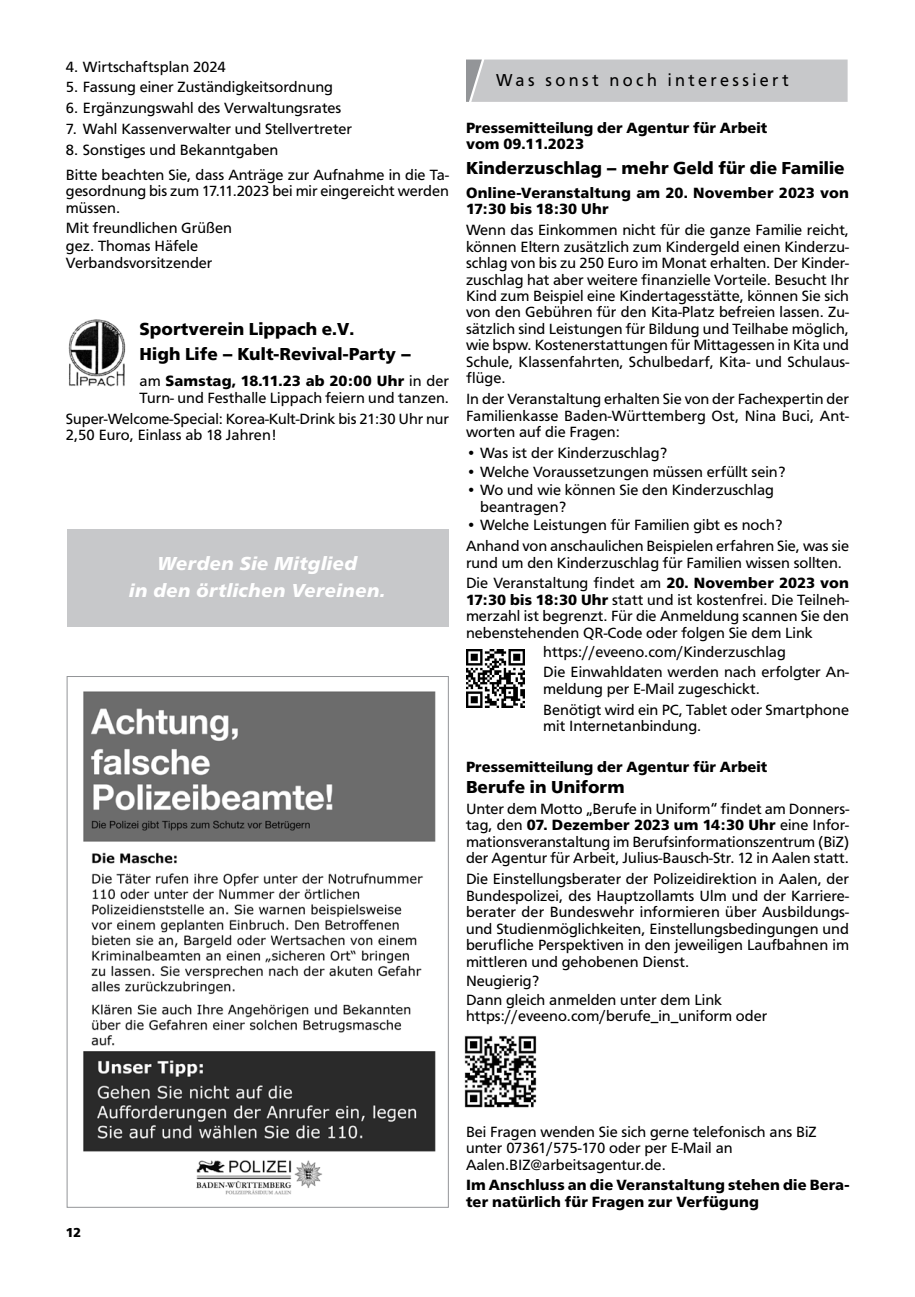
<style>
.page{position:relative;width:915px;height:1297px;background:#fff}
.page>*{position:absolute;margin:0;border:0;box-sizing:border-box;transform-origin:0 0}
.t1{font:italic 700 19.5px/27px "Frutus T";letter-spacing:.02em;color:#fff;text-align:center}
.t2{font:700 18px/25px "Frutus T";letter-spacing:.005em;color:#000}
.t3{font:17.85px "Frutus T";color:#000;scale:.96 1}
.t4{font:15.3px/16.5px "Frutus T";color:#000}
.t5{font:700 15.3px/16.5px "Frutus T";letter-spacing:.005em;color:#000}
.t6{font:700 13.5px "Frutus T";color:#000}
.s1{font-weight:700}
</style>
<div class="page">
<img style="left:68px;top:319px;width:58px;height:68px">
<div style="left:466px;top:60px;width:381px;height:42px;background:#c7c8ca"></div>
<img style="left:466px;top:649px;width:58px;height:59px">
<img style="left:464px;top:1035px;width:73px;height:73px">
<img style="left:83px;top:691px;width:353px;height:504px">
<div style="left:67px;top:529px;width:381px;height:97px;background:#c7c8ca"></div>
<p class="t4" style="left:66px;top:58px;width:161px">4. Wirtschaftsplan 2024</p>
<p class="t4" style="left:66px;top:79px;width:268px">5. Fassung einer Zuständigkeitsordnung</p>
<p class="t4" style="left:66px;top:99px;width:277px">6. Ergänzungswahl des Verwaltungsrates</p>
<p class="t4" style="left:66px;top:120px;width:287px">7. Wahl Kassenverwalter und Stellvertreter</p>
<p class="t4" style="left:66px;top:137px;width:384px;line-height:25px">8. Sonstiges und Bekanntgaben<br>Bitte beachten Sie, dass Anträge zur Aufnahme in die Ta-</p>
<p class="t4" style="left:66px;top:182px;width:384px">gesordnung bis zum 17.11.2023 bei mir eingereicht werden müssen.</p>
<p class="t4" style="left:66px;top:219px;width:167px;line-height:17.5px">Mit freundlichen Grüßen gez. Thomas Häfele<br>Verbandsvorsitzender</p>
<p class="t2" style="left:139px;top:316px;width:273px">Sportverein Lippach e.V.<br>High Life – Kult-Revival-Party –</p>
<p class="t4" style="left:139px;top:373px;width:311px">am <span class="s1">Samstag, 18.11.23 ab 20:00 Uhr</span> in der<br>Turn- und Festhalle Lippach feiern und tanzen.</p>
<p class="t4" style="left:66px;top:410px;width:384px">Super-Welcome-Special: Korea-Kult-Drink bis 21:30 Uhr nur<br>2,50 Euro, Einlass ab 18 Jahren!</p>
<p class="t1" style="left:129px;top:550px;width:258px">Werden Sie Mitglied<br>in den örtlichen Vereinen.</p>
<p class="t3" style="left:496px;top:70px;width:306px">Was sonst noch interessiert</p>
<p class="t5" style="left:466px;top:119px;width:303px">Pressemitteilung der Agentur für Arbeit vom 09.11.2023</p>
<p class="t2" style="left:466px;top:156px;width:380px">Kinderzuschlag – mehr Geld für die Familie</p>
<p class="t5" style="left:466px;top:184px;width:384px">Online-Veranstaltung am 20. November 2023 von<br>17:30 bis 18:30 Uhr</p>
<p class="t4" style="left:466px;top:221px;width:384px;text-align:justify">Wenn das Einkommen nicht für die ganze Familie reicht, können Eltern zusätzlich zum Kindergeld einen Kinderzu&shy;schlag von bis zu 250 Euro im Monat erhalten. Der Kinder&shy;zuschlag hat aber weitere finanzielle Vorteile. Besucht Ihr Kind zum Beispiel eine Kindertagesstätte, können Sie sich von den Gebühren für den Kita-Platz befreien lassen. Zu&shy;sätzlich sind Leistungen für Bildung und Teilhabe möglich, wie bspw. Kostenerstattungen für Mittagessen in Kita und Schule, Klassenfahrten, Schulbedarf, Kita- und Schulaus&shy;flüge.</p>
<p class="t4" style="left:466px;top:391px;width:384px;text-align:justify">In der Veranstaltung erhalten Sie von der Fachexpertin der Familienkasse Baden-Württemberg Ost, Nina Buci, Ant&shy;worten auf die Fragen:</p>
<p class="t4" style="left:466px;top:444px;width:203px">• Was ist der Kinderzuschlag?</p>
<p class="t4" style="left:466px;top:463px;width:321px">• Welche Voraussetzungen müssen erfüllt sein?</p>
<p class="t4" style="left:480px;top:482px;width:295px;text-indent:-14px">• Wo und wie können Sie den Kinderzuschlag beantragen?</p>
<p class="t4" style="left:466px;top:515px;width:384px;line-height:20.7px">• Welche Leistungen für Familien gibt es noch?<br>Anhand von anschaulichen Beispielen erfahren Sie, was sie</p>
<p class="t4" style="left:466px;top:552px;width:384px;line-height:20.7px">rund um den Kinderzuschlag für Familien wissen sollten.<br>Die Veranstaltung findet am <span class="s1">20. November 2023 von</span></p>
<p class="t4" style="left:466px;top:591px;width:384px;text-align:justify"><span class="s1">17:30 bis 18:30 Uhr</span> statt und ist kostenfrei. Die Teilneh&shy;merzahl ist begrenzt. Für die Anmeldung scannen Sie den nebenstehenden QR-Code oder folgen Sie dem Link</p>
<p class="t4" style="left:543px;top:641px;width:307px;line-height:20.7px">https://eveeno.com/Kinderzuschlag<br>Die Einwahldaten werden nach erfolgter An-</p>
<p class="t4" style="left:543px;top:678px;width:307px;line-height:20.7px">meldung per E-Mail zugeschickt.<br>Benötigt wird ein PC, Tablet oder Smartphone</p>
<p class="t4" style="left:543px;top:717px;width:159px">mit Internetanbindung.</p>
<p class="t5" style="left:466px;top:759px;width:303px">Pressemitteilung der Agentur für Arbeit</p>
<p class="t2" style="left:466px;top:774px;width:160px">Berufe in Uniform</p>
<p class="t4" style="left:466px;top:800px;width:384px;text-align:justify">Unter dem Motto „Berufe in Uniform“ findet am Donners&shy;tag, den <span class="s1">07. Dezember 2023 um 14:30 Uhr</span> eine Infor&shy;mationsveranstaltung im Berufsinformationszentrum (BiZ) der Agentur für Arbeit, Julius-Bausch-Str. 12 in Aalen statt.</p>
<p class="t4" style="left:466px;top:870px;width:384px;text-align:justify">Die Einstellungsberater der Polizeidirektion in Aalen, der Bundespolizei, des Hauptzollamts Ulm und der Karriere&shy;berater der Bundeswehr informieren über Ausbildungs&shy;und Studienmöglichkeiten, Einstellungsbedingungen und berufliche Perspektiven in den jeweiligen Laufbahnen im mittleren und gehobenen Dienst.</p>
<p class="t4" style="left:466px;top:971px;width:257px;line-height:19px">Neugierig?<br>Dann gleich anmelden unter dem Link</p>
<p class="t4" style="left:466px;top:1007px;width:303px">https://eveeno.com/berufe_in_uniform oder</p>
<p class="t6" style="left:66px;top:1225px;width:17px">12</p>
<p class="t4" style="left:466px;top:1123px;width:352px">Bei Fragen wenden Sie sich gerne telefonisch ans BiZ unter 07361/575-170 oder per E-Mail an<br>Aalen.BIZ@arbeitsagentur.de.</p>
<p class="t5" style="left:466px;top:1177px;width:384px">Im Anschluss an die Veranstaltung stehen die Bera&shy;ter natürlich für Fragen zur Verfügung</p>
</div>
